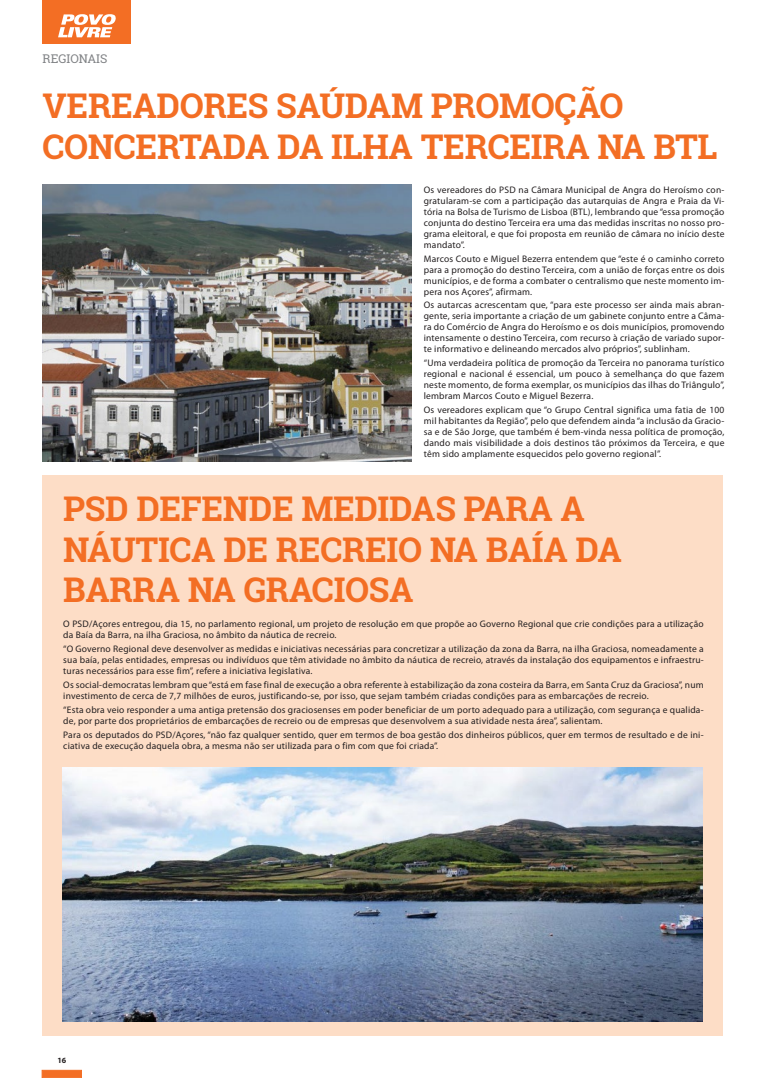
<style>
.page{position:relative;width:766px;height:1078px;background:#fff}
.page>*{position:absolute;margin:0;border:0;box-sizing:border-box;transform-origin:0 0}
.n_texto{font:700 34px/40.8px "Roboto Slab";letter-spacing:-.01em;color:#f36e24}
.topos{font:12px "Roboto Slab";color:#808285}
.t1{font:9.5px/11px "Myriad Pro";letter-spacing:.02em;color:#231f20;text-align:justify}
.t2{font:700 8px "Myriad Pro";color:#231f20}
</style>
<div class="page">
<div style="left:42px;top:1069px;width:40px;height:8px;background:#f36e24;border:1px solid #f36e24"></div>
<div style="left:43px;top:0;width:88px;height:44px;background:#f36e24"></div>
<svg style="left:58px;top:14px;width:58px;height:23px"></svg>
<img style="left:43px;top:184px;width:368px;height:277px">
<div style="left:43px;top:475px;width:679px;height:560px;background:#fdddc6"></div>
<img style="left:62px;top:767px;width:640px;height:253px">
<hr style="left:765px;top:826px;width:1px;height:251px;background:#f36e24">
<p class="topos" style="left:43px;top:51px;width:66px">REGIONAIS</p>
<p class="n_texto" style="left:43px;top:85px;width:676px">VEREADORES SAÚDAM PROMOÇÃO<br>CONCERTADA DA ILHA TERCEIRA NA BTL</p>
<p class="t1" style="left:423px;top:184px;width:302px">Os vereadores do PSD na Câmara Municipal de Angra do Heroísmo con&shy;gratularam-se com a participação das autarquias de Angra e Praia da Vi&shy;tória na Bolsa de Turismo de Lisboa (BTL), lembrando que “essa promoção conjunta do destino Terceira era uma das medidas inscritas no nosso pro&shy;grama eleitoral, e que foi proposta em reunião de câmara no início deste mandato”.</p>
<p class="t1" style="left:423px;top:253px;width:302px">Marcos Couto e Miguel Bezerra entendem que “este é o caminho correto para a promoção do destino Terceira, com a união de forças entre os dois municípios, e de forma a combater o centralismo que neste momento im&shy;pera nos Açores”, afirmam.</p>
<p class="t1" style="left:423px;top:299px;width:302px">Os autarcas acrescentam que, “para este processo ser ainda mais abran&shy;gente, seria importante a criação de um gabinete conjunto entre a Câma&shy;ra do Comércio de Angra do Heroísmo e os dois municípios, promovendo intensamente o destino Terceira, com recurso à criação de variado supor&shy;te informativo e delineando mercados alvo próprios”, sublinham.</p>
<p class="t1" style="left:423px;top:357px;width:302px">“Uma verdadeira política de promoção da Terceira no panorama turístico regional e nacional é essencial, um pouco à semelhança do que fazem neste momento, de forma exemplar, os municípios das ilhas do Triângulo”, lembram Marcos Couto e Miguel Bezerra.</p>
<p class="t1" style="left:423px;top:404px;width:302px">Os vereadores explicam que “o Grupo Central significa uma fatia de 100 mil habitantes da Região”, pelo que defendem ainda “a inclusão da Gracio&shy;sa e de São Jorge, que também é bem-vinda nessa política de promoção, dando mais visibilidade a dois destinos tão próximos da Terceira, e que têm sido amplamente esquecidos pelo governo regional”.</p>
<p class="n_texto" style="left:63px;top:487px;width:560px">PSD DEFENDE MEDIDAS PARA A<br>NÁUTICA DE RECREIO NA BAÍA DA<br>BARRA NA GRACIOSA</p>
<p class="t1" style="left:63px;top:618px;width:641px">O PSD/Açores entregou, dia 15, no parlamento regional, um projeto de resolução em que propõe ao Governo Regional que crie condições para a utilização da Baía da Barra, na ilha Graciosa, no âmbito da náutica de recreio.</p>
<p class="t1" style="left:63px;top:643px;width:641px">“O Governo Regional deve desenvolver as medidas e iniciativas necessárias para concretizar a utilização da zona da Barra, na ilha Graciosa, nomeadamente a sua baía, pelas entidades, empresas ou indivíduos que têm atividade no âmbito da náutica de recreio, através da instalação dos equipamentos e infraestru&shy;turas necessários para esse fim”, refere a iniciativa legislativa.</p>
<p class="t1" style="left:63px;top:679px;width:641px">Os social-democratas lembram que “está em fase final de execução a obra referente à estabilização da zona costeira da Barra, em Santa Cruz da Graciosa”, num investimento de cerca de 7,7 milhões de euros, justificando-se, por isso, que sejam também criadas condições para as embarcações de recreio.</p>
<p class="t1" style="left:63px;top:703px;width:641px">“Esta obra veio responder a uma antiga pretensão dos graciosenses em poder beneficiar de um porto adequado para a utilização, com segurança e qualida&shy;de, por parte dos proprietários de embarcações de recreio ou de empresas que desenvolvem a sua atividade nesta área”, salientam.</p>
<p class="t1" style="left:63px;top:728px;width:641px">Para os deputados do PSD/Açores, “não faz qualquer sentido, quer em termos de boa gestão dos dinheiros públicos, quer em termos de resultado e de ini&shy;ciativa de execução daquela obra, a mesma não ser utilizada para o fim com que foi criada”.</p>
<p class="t2" style="left:57px;top:1054px;width:10px">16</p>
</div>
